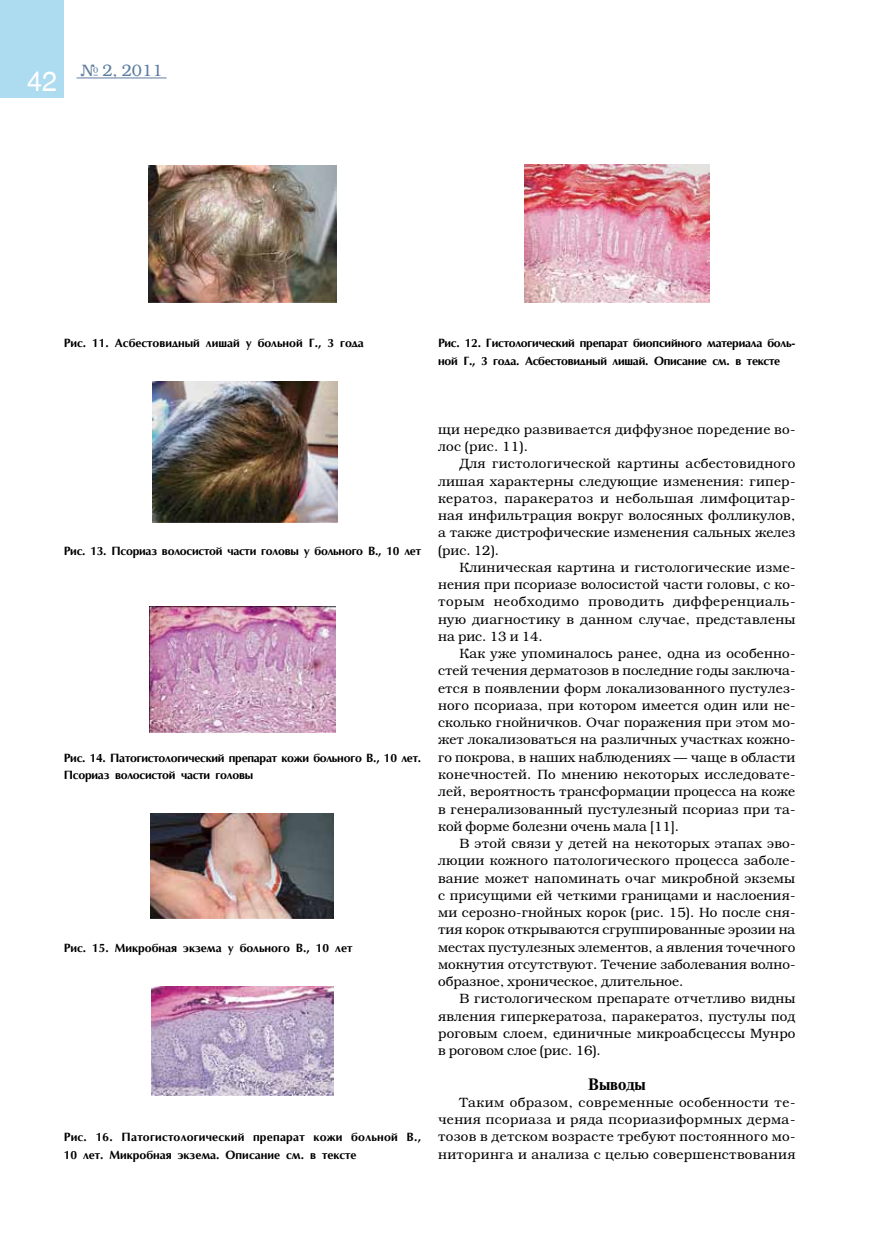
<style>
.page{position:relative;width:872px;height:1234px;background:#fff}
.page>*{position:absolute;margin:0;border:0;box-sizing:border-box;transform-origin:0 0}
.t1{font:27px "Helios";color:#fff}
.t2{font:300 16.5px "Bookman C";color:#5c7ca0}
.t3{font:700 16.5px "Newton C";color:#000}
.t4{font:300 13.5px/17.2px "Bookman C";letter-spacing:.015em;color:#000;text-align:justify}
.t5{font:700 12px/17.2px "AG Optima";letter-spacing:-.02em;color:#000}
.t6{font:700 12px/17.2px "AG Optima";letter-spacing:.02em;color:#000}
.t7{font:700 12px "AG Optima";color:#000}
</style>
<div class="page">
<div style="left:0;top:0;width:64px;height:98px;background:#addbf0"></div>
<hr style="left:77px;top:77px;width:89px;height:1px;background:#5c7ca0">
<img style="left:524px;top:164px;width:185px;height:139px">
<img style="left:149px;top:165px;width:187px;height:137px">
<img style="left:152px;top:382px;width:185px;height:140px">
<img style="left:150px;top:606px;width:185px;height:126px">
<img style="left:151px;top:813px;width:183px;height:104px">
<img style="left:151px;top:986px;width:182px;height:109px">
<h1 class="t1" style="left:27px;top:67px;width:32px">42</h1>
<p class="t2" style="left:80px;top:61px;width:84px">№ 2, 2011</p>
<p class="t7" style="left:64px;top:336px;width:302px">Рис. 11. Асбестовидный лишай у больной Г., 3 года</p>
<p class="t5" style="left:438px;top:335px;width:359px">Рис. 12. Гистологический препарат биопсийного материала боль&shy;ной Г., 3 года. Асбестовидный лишай. Описание см. в тексте</p>
<p class="t5" style="left:64px;top:542px;width:359px">Рис. 13. Псориаз волосистой части головы у больного В., 10 лет</p>
<p class="t5" style="left:64px;top:749px;width:359px">Рис. 14. Патогистологический препарат кожи больного В., 10 лет.<br>Псориаз волосистой части головы</p>
<p class="t7" style="left:64px;top:940px;width:290px">Рис. 15. Микробная экзема у больного В., 10 лет</p>
<p class="t6" style="left:64px;top:1128px;width:359px">Рис. 16. Патогистологический препарат кожи больной В.,<br>10 лет. Микробная экзема. Описание см. в тексте</p>
<p class="t4" style="left:438px;top:420px;width:359px">щи нередко развивается диффузное поредение во&shy;лос (рис. 11).</p>
<p class="t4" style="left:438px;top:455px;width:359px;text-indent:21px">Для гистологической картины асбестовидного лишая характерны следующие изменения: гипер&shy;кератоз, паракератоз и небольшая лимфоцитар&shy;ная инфильтрация вокруг волосяных фолликулов, а также дистрофические изменения сальных желез (рис. 12).</p>
<p class="t4" style="left:438px;top:558px;width:359px;text-indent:21px">Клиническая картина и гистологические изме&shy;нения при псориазе волосистой части головы, с ко&shy;торым необходимо проводить дифференциаль&shy;ную диагностику в данном случае, представлены на рис. 13 и 14.</p>
<p class="t4" style="left:438px;top:644px;width:359px;text-indent:21px">Как уже упоминалось ранее, одна из особенно&shy;стей течения дерматозов в последние годы заключа&shy;ется в появлении форм локализованного пустулез&shy;ного псориаза, при котором имеется один или не&shy;сколько гнойничков. Очаг поражения при этом мо&shy;жет локализоваться на различных участках кожно&shy;го покрова, в наших наблюдениях — чаще в области конечностей. По мнению некоторых исследовате&shy;лей, вероятность трансформации процесса на коже в генерализованный пустулезный псориаз при та&shy;кой форме болезни очень мала [11].</p>
<p class="t4" style="left:438px;top:834px;width:359px;text-indent:21px">В этой связи у детей на некоторых этапах эво&shy;люции кожного патологического процесса заболе&shy;вание может напоминать очаг микробной экземы с присущими ей четкими границами и наслоения&shy;ми серозно-гнойных корок (рис. 15). Но после сня&shy;тия корок открываются сгруппированные эрозии на местах пустулезных элементов, а явления точечного мокнутия отсутствуют. Течение заболевания волно&shy;образное, хроническое, длительное.</p>
<p class="t4" style="left:438px;top:989px;width:359px;text-indent:21px">В гистологическом препарате отчетливо видны явления гиперкератоза, паракератоз, пустулы под роговым слоем, единичные микроабсцессы Мунро в роговом слое (рис. 16).</p>
<p class="t3" style="left:588px;top:1074px;width:59px">Выводы</p>
<p class="t4" style="left:438px;top:1093px;width:359px;text-indent:21px">Таким образом, современные особенности те&shy;чения псориаза и ряда псориазиформных дерма&shy;тозов в детском возрасте требуют постоянного мо&shy;ниторинга и анализа с целью совершенствования</p>
</div>
